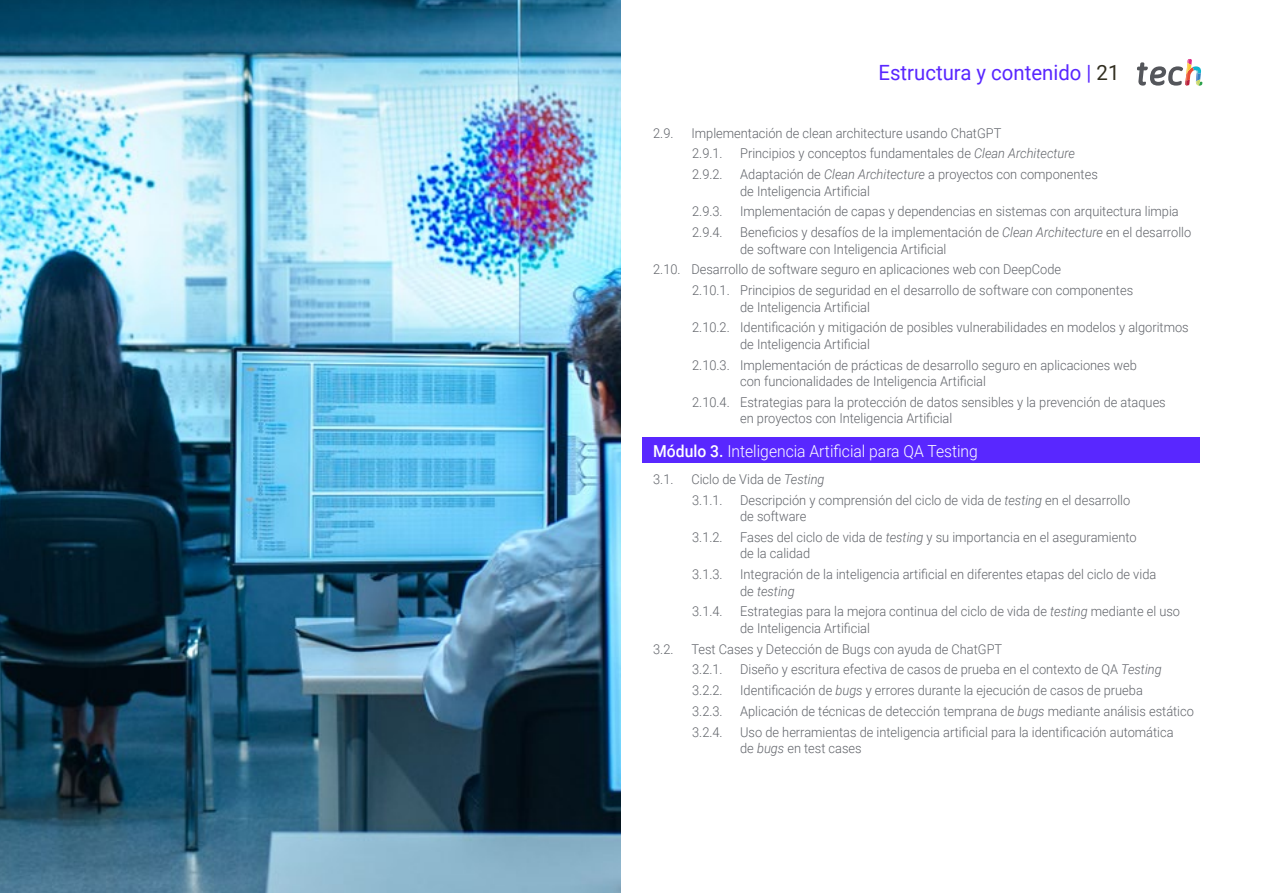
<style>
.page{position:relative;width:1263px;height:893px;background:#fff}
.page>*{position:absolute;margin:0;border:0;box-sizing:border-box;transform-origin:0 0}
.t1{font:21px "Roboto";color:#5927ff}
.t2{font:300 16.5px "Roboto";color:#fff;scale:.95 1}
.t3{font:300 13.5px/20.7px "Roboto";color:#61646a;scale:.95 1}
.s1{color:#312e20}
.s2{font-style:italic}
.s3{font-weight:500}
</style>
<div class="page">
<div style="left:642px;top:438px;width:557px;height:25px;background:#5927ff"></div>
<img style="left:0;top:0;width:621px;height:893px">
<svg style="left:1137px;top:59px;width:65px;height:27px"></svg>
<h1 class="t1" style="left:878px;top:57px;width:242px">Estructura y contenido | <span class="s1">21</span></h1>
<p class="t3" style="left:653px;top:122px;width:23px">2.9.</p>
<p class="t3" style="left:691px;top:122px;width:328px">Implementación de clean architecture usando ChatGPT<br>2.9.1.</p>
<p class="t3" style="left:740px;top:143px;width:354px">Principios y conceptos fundamentales de <span class="s2">Clean Architecture</span></p>
<p class="t3" style="left:692px;top:164px;width:34px">2.9.2.</p>
<p class="t3" style="left:740px;top:166px;width:378px;line-height:16.5px">Adaptación de <span class="s2">Clean Architecture</span> a proyectos con componentes de Inteligencia Artificial</p>
<p class="t3" style="left:692px;top:201px;width:34px">2.9.3.</p>
<p class="t3" style="left:740px;top:201px;width:463px">Implementación de capas y dependencias en sistemas con arquitectura limpia</p>
<p class="t3" style="left:692px;top:222px;width:34px">2.9.4.</p>
<p class="t3" style="left:740px;top:224px;width:476px;line-height:16.5px">Beneficios y desafíos de la implementación de <span class="s2">Clean Architecture</span> en el desarrollo de software con Inteligencia Artificial</p>
<p class="t3" style="left:692px;top:259px;width:466px;text-indent:-39px">2.10. Desarrollo de software seguro en aplicaciones web con DeepCode<br>2.10.1. Principios de seguridad en el desarrollo de software con componentes</p>
<p class="t3" style="left:692px;top:296px;width:524px;text-indent:48px">de Inteligencia Artificial<br>2.10.2. Identificación y mitigación de posibles vulnerabilidades en modelos y algoritmos</p>
<p class="t3" style="left:692px;top:333px;width:470px;text-indent:48px">de Inteligencia Artificial<br>2.10.3. Implementación de prácticas de desarrollo seguro en aplicaciones web</p>
<p class="t3" style="left:692px;top:371px;width:500px;text-indent:48px">con funcionalidades de Inteligencia Artificial<br>2.10.4. Estrategias para la protección de datos sensibles y la prevención de ataques</p>
<p class="t3" style="left:740px;top:408px;width:225px">en proyectos con Inteligencia Artificial</p>
<p class="t2" style="left:653px;top:439px;width:343px"><span class="s3">Módulo 3.</span> Inteligencia Artificial para QA Testing</p>
<p class="t3" style="left:653px;top:468px;width:23px">3.1.</p>
<p class="t3" style="left:691px;top:468px;width:142px">Ciclo de Vida de <span class="s2">Testing<br></span>3.1.1.</p>
<p class="t3" style="left:740px;top:491px;width:412px;line-height:16.5px">Descripción y comprensión del ciclo de vida de <span class="s2">testing</span> en el desarrollo de software</p>
<p class="t3" style="left:692px;top:526px;width:34px">3.1.2.</p>
<p class="t3" style="left:740px;top:528px;width:419px;line-height:16.5px">Fases del ciclo de vida de <span class="s2">testing</span> y su importancia en el aseguramiento de la calidad</p>
<p class="t3" style="left:692px;top:563px;width:34px">3.1.3.</p>
<p class="t3" style="left:740px;top:565px;width:440px;line-height:16.5px">Integración de la inteligencia artificial en diferentes etapas del ciclo de vida de <span class="s2">testing</span></p>
<p class="t3" style="left:692px;top:601px;width:34px">3.1.4.</p>
<p class="t3" style="left:740px;top:603px;width:464px;line-height:16.5px">Estrategias para la mejora continua del ciclo de vida de <span class="s2">testing</span> mediante el uso de Inteligencia Artificial</p>
<p class="t3" style="left:653px;top:638px;width:23px">3.2.</p>
<p class="t3" style="left:691px;top:638px;width:329px">Test Cases y Detección de Bugs con ayuda de ChatGPT<br>3.2.1.</p>
<p class="t3" style="left:740px;top:659px;width:445px">Diseño y escritura efectiva de casos de prueba en el contexto de QA <span class="s2">Testing</span></p>
<p class="t3" style="left:692px;top:679px;width:34px">3.2.2.</p>
<p class="t3" style="left:740px;top:679px;width:425px">Identificación de <span class="s2">bugs</span> y errores durante la ejecución de casos de prueba</p>
<p class="t3" style="left:692px;top:700px;width:34px">3.2.3.</p>
<p class="t3" style="left:740px;top:700px;width:479px">Aplicación de técnicas de detección temprana de <span class="s2">bugs</span> mediante análisis estático</p>
<p class="t3" style="left:692px;top:721px;width:34px">3.2.4.</p>
<p class="t3" style="left:740px;top:723px;width:458px;line-height:16.5px">Uso de herramientas de inteligencia artificial para la identificación automática de <span class="s2">bugs</span> en test cases</p>
</div>
